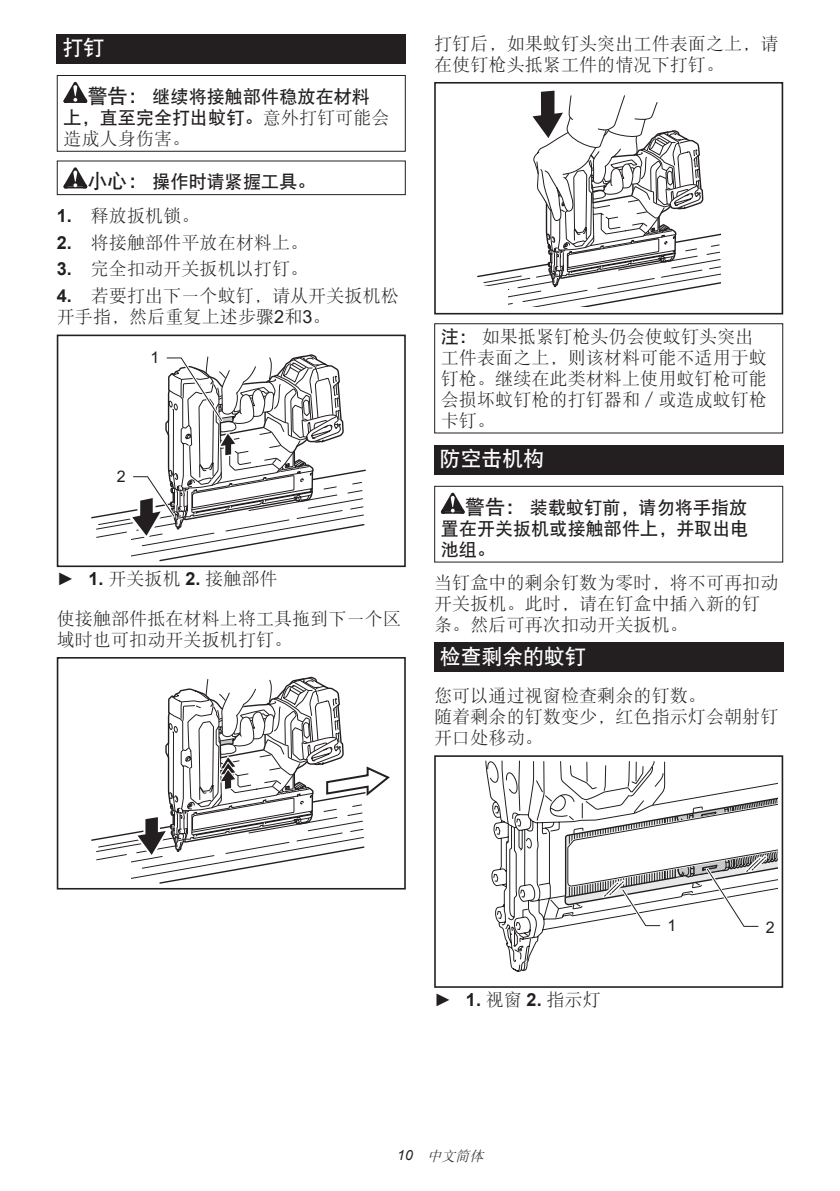
<style>
.page{position:relative;width:840px;height:1191px;background:#fff}
.page>*{position:absolute;margin:0;border:0;box-sizing:border-box;transform-origin:0 0}
.t1{font:21px "DFP Hei W7 GB EUC H";letter-spacing:-.01em;color:#fff}
.t2{font:18px/21px "DFP Song W3 GB EUC H";letter-spacing:.005em;color:#231f20}
.t3{font:18px/21px "DFP Hei W7 GB EUC H";letter-spacing:.005em;color:#231f20;text-align:center}
.t4{font:16px "Arial";color:#231f20}
.t5{font:italic 14px "DFP Song W3 GB EUC H";color:#231f20}
.s1{font-size:20px}
.s2{font-family:"DFP Song W3 GB EUC H"}
.s3{font-family:"Arial";font-weight:700}
.s4{font-family:"Arial"}
.s5{font-family:"DFP Hei W7 GB EUC H"}
</style>
<div class="page">
<div style="left:57px;top:34px;width:348px;height:29px;background:#231f20"></div>
<svg style="left:63px;top:82px;width:24px;height:21px"></svg>
<div style="left:57px;top:75px;width:348px;height:77px;border:1px solid #231f20"></div>
<svg style="left:63px;top:167px;width:24px;height:21px"></svg>
<div style="left:57px;top:160px;width:348px;height:35px;border:1px solid #231f20"></div>
<div style="left:57px;top:334px;width:348px;height:233px;border:2px solid #231f20"></div>
<svg style="left:90px;top:335px;width:276px;height:232px"></svg>
<svg style="left:91px;top:676px;width:299px;height:208px"></svg>
<div style="left:57px;top:861px;width:73px;height:28px;background:#fff"></div>
<div style="left:57px;top:657px;width:348px;height:232px;border:2px solid #231f20"></div>
<svg style="left:477px;top:90px;width:242px;height:217px"></svg>
<div style="left:434px;top:286px;width:73px;height:28px;background:#fff"></div>
<div style="left:434px;top:82px;width:348px;height:232px;border:2px solid #231f20"></div>
<div style="left:434px;top:323px;width:348px;height:110px;border:1px solid #231f20"></div>
<div style="left:434px;top:445px;width:348px;height:29px;background:#231f20"></div>
<svg style="left:440px;top:493px;width:24px;height:21px"></svg>
<div style="left:434px;top:486px;width:348px;height:76px;border:1px solid #231f20"></div>
<div style="left:434px;top:643px;width:348px;height:29px;background:#231f20"></div>
<svg style="left:485px;top:761px;width:292px;height:211px"></svg>
<div style="left:434px;top:959px;width:73px;height:28px;background:#fff"></div>
<div style="left:434px;top:755px;width:348px;height:232px;border:2px solid #231f20"></div>
<svg style="left:563px;top:792px;width:214px;height:137px"></svg>
<p class="t1" style="left:62px;top:37px;width:43px">打钉</p>
<p class="t3" style="left:63px;top:86px;width:327px"><span class="s1">警告：</span>继续将接触部件稳放在材料<br>上，直至完全打出蚊钉。<span class="s2">意外打钉可能会</span></p>
<p class="t2" style="left:63px;top:128px;width:128px">造成人身伤害。</p>
<p class="t3" style="left:87px;top:171px;width:229px"><span class="s1">小心：</span>操作时请紧握工具。</p>
<p class="t2" style="left:57px;top:205px;width:144px"><span class="s3">1.</span> 释放扳机锁。</p>
<p class="t2" style="left:57px;top:232px;width:253px"><span class="s3">2.</span> 将接触部件平放在材料上。</p>
<p class="t2" style="left:57px;top:258px;width:253px"><span class="s3">3.</span> 完全扣动开关扳机以打钉。</p>
<p class="t2" style="left:57px;top:285px;width:343px"><span class="s3">4.</span> 若要打出下一个蚊钉，请从开关扳机松开手指，然后重复上述步骤<span class="s4">2</span>和<span class="s4">3</span>。</p>
<p class="t4" style="left:150px;top:347px;width:10px">1</p>
<p class="t4" style="left:117px;top:465px;width:10px">2</p>
<p class="t2" style="left:57px;top:559px;width:345px;line-height:39.2px"><span class="s4">►</span> <span class="s3">1.</span> 开关扳机 <span class="s3">2.</span> 接触部件<br>使接触部件抵在材料上将工具拖到下一个区</p>
<p class="t2" style="left:57px;top:628px;width:237px">域时也可扣动开关扳机打钉。</p>
<p class="t2" style="left:434px;top:33px;width:345px">打钉后，如果蚊钉头突出工件表面之上，请在使钉枪头抵紧工件的情况下打钉。</p>
<p class="t2" style="left:440px;top:325px;width:327px"><span class="s5">注：</span>如果抵紧钉枪头仍会使蚊钉头突出工件表面之上，则该材料可能不适用于蚊钉枪。继续在此类材料上使用蚊钉枪可能会损坏蚊钉枪的打钉器和／或造成蚊钉枪卡钉。</p>
<p class="t1" style="left:439px;top:448px;width:106px">防空击机构</p>
<p class="t3" style="left:440px;top:497px;width:309px;text-align:justify;text-indent:24px"><span class="s1">警告：</span>装载蚊钉前，请勿将手指放置在开关扳机或接触部件上，并取出电池组。</p>
<p class="t2" style="left:434px;top:572px;width:345px">当钉盒中的剩余钉数为零时，将不可再扣动开关扳机。此时，请在钉盒中插入新的钉条。然后可再次扣动开关扳机。</p>
<p class="t1" style="left:439px;top:645px;width:147px">检查剩余的蚊钉</p>
<p class="t2" style="left:434px;top:685px;width:345px">您可以通过视窗检查剩余的钉数。<br>随着剩余的钉数变少，红色指示灯会朝射钉开口处移动。</p>
<p class="t2" style="left:434px;top:989px;width:168px"><span class="s4">►</span> <span class="s3">1.</span> 视窗 <span class="s3">2.</span> 指示灯</p>
<p class="t4" style="left:667px;top:914px;width:10px">1</p>
<p class="t4" style="left:765px;top:916px;width:10px">2</p>
<p class="t5" style="left:397px;top:1148px;width:91px"><span class="s4">1 0</span> 中文简体</p>
</div>
